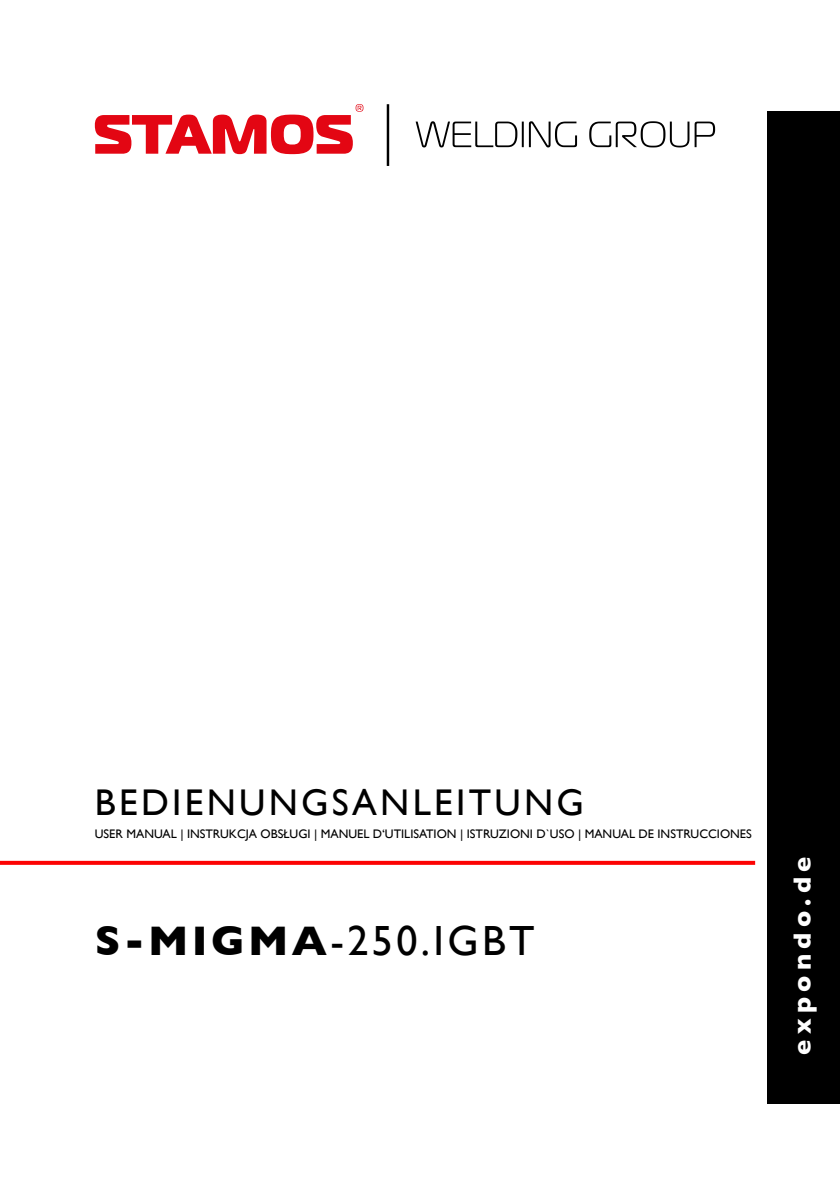
<style>
.page{position:relative;width:840px;height:1191px;background:#fff}
.page>*{position:absolute;margin:0;border:0;box-sizing:border-box;transform-origin:0 0}
.t1{font:42.2px "Gill Sans";letter-spacing:.08em;color:#000}
.t2{font:37.2px "Gill Sans";letter-spacing:.09em;color:#000}
.t3{font:700 25.4px "Gill Sans";letter-spacing:.21em;color:#fff}
.t4{font:12.4px "Gill Sans";color:#000}
.s1{font-weight:700}
</style>
<div class="page">
<svg style="left:415px;top:121px;width:299px;height:26px"></svg>
<hr style="left:386px;top:104px;width:3px;height:62px;background:#000">
<svg style="left:95px;top:104px;width:268px;height:50px"></svg>
<svg style="left:0;top:861px;width:754px;height:4px;fill:#fc0303"></svg>
<div style="left:767px;top:111px;width:72px;height:992px;background:#000"></div>
<h2 class="t2" style="left:95px;top:780px;width:490px">BEDIENUNGSANLEITUNG</h2>
<p class="t4" style="left:95px;top:826px;width:658px">USER MANUAL | INSTRUKCJA OBSŁUGI | MANUEL D‘UTILISATION | ISTRUZIONI D`USO | MANUAL DE INSTRUCCIONES</p>
<h1 class="t1" style="left:95px;top:916px;width:441px"><span class="s1">S-MIGMA</span>-250.IGBT</h1>
<h3 class="t3" style="left:786px;top:1054px;width:200px;rotate:-90deg">expondo.de</h3>
</div>
